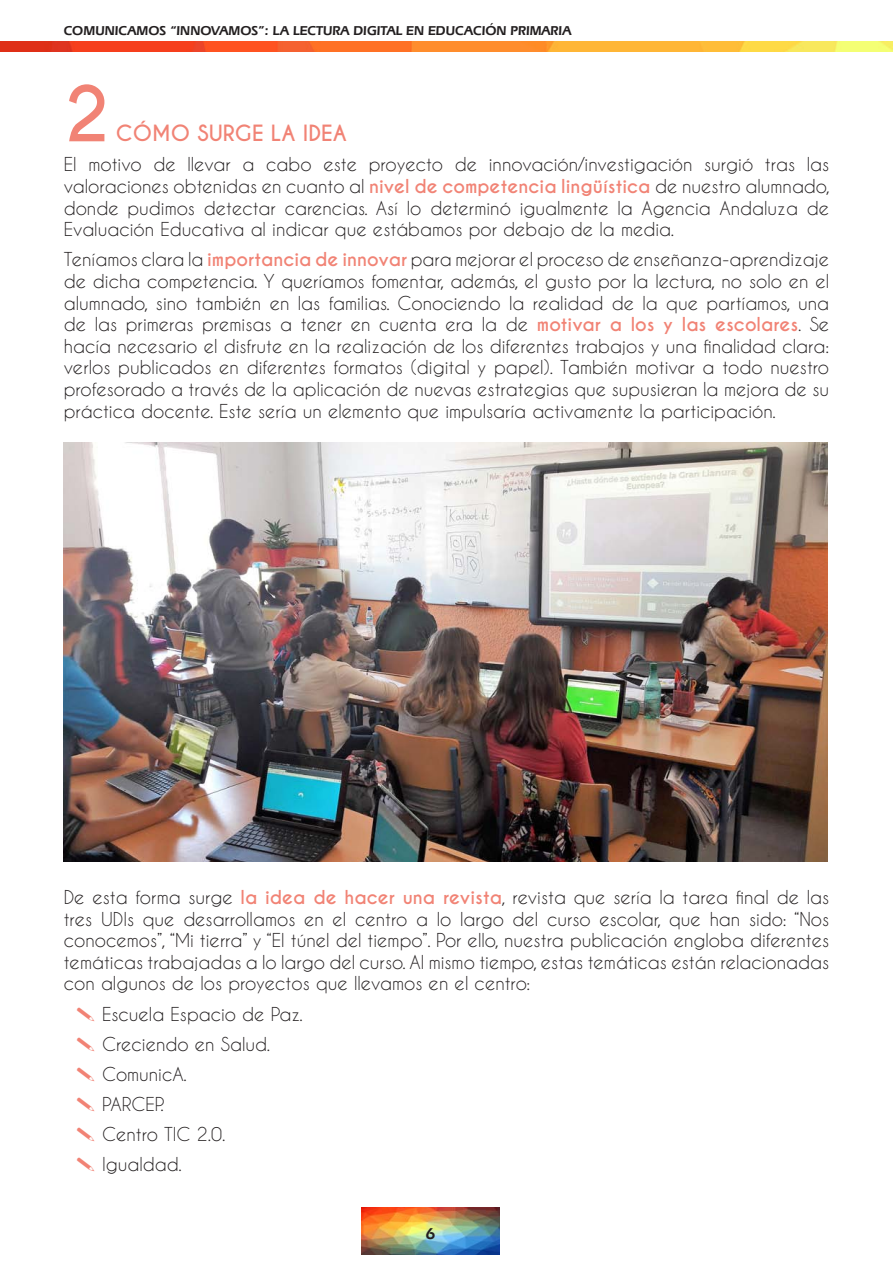
<style>
.page{position:relative;width:893px;height:1263px;background:#fff}
.page>*{position:absolute;margin:0;border:0;box-sizing:border-box;transform-origin:0 0}
.t1{font:700 72px "Caviar Dreams";color:#f18375}
.t2{font:700 21px "Caviar Dreams";color:#f18375}
.Párrafo{font:18px/21.6px "Caviar Dreams";color:#231f20;text-align:justify}
.t3{font:600 16.5px "Eras IT Cby BT";color:#231f20}
.t4{font:600 13.5px "Eras IT Cby BT";color:#231f20}
.s1{font-weight:700;color:#f18375}
</style>
<div class="page">
<img style="left:361px;top:1207px;width:138px;height:48px">
<img style="left:0;top:42px;width:892px;height:10px">
<img style="left:64px;top:442px;width:763px;height:419px">
<p class="t4" style="left:64px;top:22px;width:509px">COMUNICAMOS “INNOVAMOS”: LA LECTURA DIGITAL EN EDUCACIÓN PRIMARIA</p>
<p class="t1" style="left:64px;top:71px;width:48px">2</p>
<p class="t2" style="left:116px;top:121px;width:233px">CÓMO SURGE LA IDEA</p>
<p class="Párrafo" style="left:64px;top:153px;width:767px">El motivo de llevar a cabo este proyecto de innovación/investigación surgió tras las valoraciones obtenidas en cuanto al <span class="s1">nivel de competencia lingüística</span> de nuestro alumnado, donde pudimos detectar carencias. Así lo determinó igualmente la Agencia Andaluza de Evaluación Educativa al indicar que estábamos por debajo de la media.</p>
<p class="Párrafo" style="left:64px;top:248px;width:767px">Teníamos clara la <span class="s1">importancia de innovar</span> para mejorar el proceso de enseñanza-aprendizaje de dicha competencia. Y queríamos fomentar, además, el gusto por la lectura, no solo en el alumnado, sino también en las familias. Conociendo la realidad de la que partíamos, una de las primeras premisas a tener en cuenta era la de <span class="s1">motivar a los y las escolares</span>. Se hacía necesario el disfrute en la realización de los diferentes trabajos y una finalidad clara: verlos publicados en diferentes formatos (digital y papel). También motivar a todo nuestro profesorado a través de la aplicación de nuevas estrategias que supusieran la mejora de su práctica docente. Este sería un elemento que impulsaría activamente la participación.</p>
<p class="Párrafo" style="left:64px;top:886px;width:767px">De esta forma surge <span class="s1">la idea de hacer una revista</span>, revista que sería la tarea final de las tres UDIs que desarrollamos en el centro a lo largo del curso escolar, que han sido: “Nos conocemos”, “Mi tierra” y “El túnel del tiempo”. Por ello, nuestra publicación engloba diferentes temáticas trabajadas a lo largo del curso. Al mismo tiempo, estas temáticas están relacionadas con algunos de los proyectos que llevamos en el centro:</p>
<p class="Párrafo" style="left:102px;top:1002px;width:202px">Escuela Espacio de Paz.</p>
<p class="Párrafo" style="left:102px;top:1033px;width:170px">Creciendo en Salud.</p>
<p class="Párrafo" style="left:102px;top:1063px;width:86px">ComunicA.</p>
<p class="Párrafo" style="left:102px;top:1093px;width:64px">PARCEP.</p>
<p class="Párrafo" style="left:102px;top:1123px;width:125px">Centro TIC 2.0.</p>
<p class="Párrafo" style="left:102px;top:1153px;width:81px">Igualdad.</p>
<p class="t3" style="left:426px;top:1223px;width:11px">6</p>
</div>
